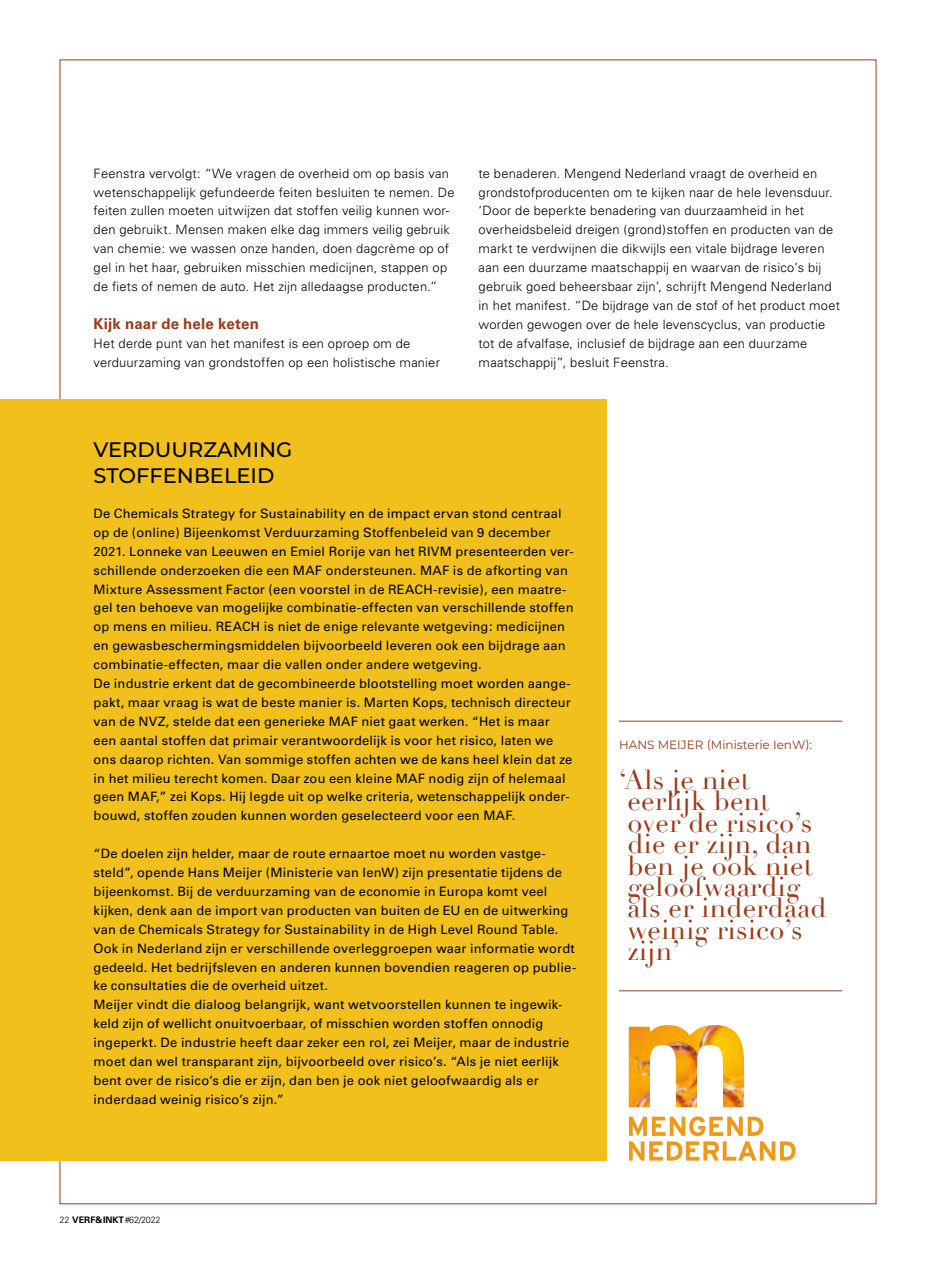
<style>
.page{position:relative;width:936px;height:1263px;background:#fff}
.page>*{position:absolute;margin:0;border:0;box-sizing:border-box;transform-origin:0 0}
.t1{font:27px/21.5px "Didot";letter-spacing:.01em;color:#9e3917}
.t2{font:500 21px/25.2px "Montserrat";color:#000}
.t3{font:700 15px "Univers";letter-spacing:.01em;color:#9e3917}
.t4{font:12.9px/18.9px "Univers";letter-spacing:.015em;color:#000}
.t5{font:300 12.9px/18.9px "Univers";letter-spacing:.015em;color:#000}
.t6{font:12px "Montserrat";color:#9e3917}
.t7{font:300 9px "Univers";letter-spacing:-.025em;color:#000}
.s1{font-weight:700}
</style>
<div class="page">
<div style="left:0;top:399px;width:606px;height:762px;background:#f1c01c"></div>
<img style="left:628px;top:1025px;width:116px;height:82px">
<svg style="left:629px;top:1116px;width:166px;height:44px"></svg>
<hr style="left:619px;top:990px;width:223px;height:1px;background:#9e3917">
<hr style="left:619px;top:721px;width:223px;height:1px;background:#9e3917">
<p class="t5" style="left:94px;top:164px;width:362px">Feenstra vervolgt: “We vragen de overheid om op basis van wetenschappelijk gefundeerde feiten besluiten te nemen. De feiten zullen moeten uitwijzen dat stoffen veilig kunnen wor&shy;den gebruikt. Mensen maken elke dag immers veilig gebruik van chemie: we wassen onze handen, doen dagcrème op of gel in het haar, gebruiken misschien medicijnen, stappen op de fiets of nemen de auto. Het zijn alledaagse producten.”</p>
<p class="t3" style="left:94px;top:315px;width:167px">Kijk naar de hele keten</p>
<p class="t5" style="left:94px;top:334px;width:348px">Het derde punt van het manifest is een oproep om de verduurzaming van grondstoffen op een holistische manier</p>
<p class="t5" style="left:478px;top:164px;width:363px">te benaderen. Mengend Nederland vraagt de overheid en grondstofproducenten om te kijken naar de hele levensduur. ‘Door de beperkte benadering van duurzaamheid in het overheidsbeleid dreigen (grond)stoffen en producten van de markt te verdwijnen die dikwijls een vitale bijdrage leveren aan een duurzame maatschappij en waarvan de risico’s bij gebruik goed beheersbaar zijn’, schrijft Mengend Nederland in het manifest. “De bijdrage van de stof of het product moet worden gewogen over de hele levenscyclus, van productie tot de afvalfase, inclusief de bijdrage aan een duurzame maatschappij”, besluit Feenstra.</p>
<h2 class="t2" style="left:94px;top:436px;width:200px">VERDUURZAMING<br>STOFFENBELEID</h2>
<p class="t4" style="left:94px;top:504px;width:481px">De Chemicals Strategy for Sustainability en de impact ervan stond centraal op de (online) Bijeenkomst Verduurzaming Stoffenbeleid van 9 december 2021. Lonneke van Leeuwen en Emiel Rorije van het RIVM presenteerden ver&shy;schillende onderzoeken die een MAF ondersteunen. MAF is de afkorting van Mixture Assessment Factor (een voorstel in de REACH-revisie), een maatre&shy;gel ten behoeve van mogelijke combinatie-effecten van verschillende stoffen op mens en milieu. REACH is niet de enige relevante wetgeving: medicijnen en gewasbeschermingsmiddelen bijvoorbeeld leveren ook een bijdrage aan combinatie-effecten, maar die vallen onder andere wetgeving.<br>De industrie erkent dat de gecombineerde blootstelling moet worden aange&shy;pakt, maar vraag is wat de beste manier is. Marten Kops, technisch directeur van de NVZ, stelde dat een generieke MAF niet gaat werken. “Het is maar een aantal stoffen dat primair verantwoordelijk is voor het risico, laten we ons daarop richten. Van sommige stoffen achten we de kans heel klein dat ze in het milieu terecht komen. Daar zou een kleine MAF nodig zijn of helemaal geen MAF,” zei Kops. Hij legde uit op welke criteria, wetenschappelijk onder&shy;bouwd, stoffen zouden kunnen worden geselecteerd voor een MAF.</p>
<p class="t4" style="left:94px;top:844px;width:484px">“De doelen zijn helder, maar de route ernaartoe moet nu worden vastge&shy;steld”, opende Hans Meijer (Ministerie van IenW) zijn presentatie tijdens de bijeenkomst. Bij de verduurzaming van de economie in Europa komt veel kijken, denk aan de import van producten van buiten de EU en de uitwerking van de Chemicals Strategy for Sustainability in de High Level Round Table.<br>Ook in Nederland zijn er verschillende overleggroepen waar informatie wordt gedeeld. Het bedrijfsleven en anderen kunnen bovendien reageren op publie&shy;ke consultaties die de overheid uitzet.<br>Meijer vindt die dialoog belangrijk, want wetvoorstellen kunnen te ingewik&shy;keld zijn of wellicht onuitvoerbaar, of misschien worden stoffen onnodig ingeperkt. De industrie heeft daar zeker een rol, zei Meijer, maar de industrie moet dan wel transparant zijn, bijvoorbeeld over risico’s. “Als je niet eerlijk bent over de risico’s die er zijn, dan ben je ook niet geloofwaardig als er inderdaad weinig risico’s zijn.”</p>
<p class="t7" style="left:60px;top:1215px;width:102px">22 <span class="s1">VERF&amp; INKT</span> #62/2022</p>
<p class="t6" style="left:619px;top:737px;width:194px">HANS MEIJER (Ministerie IenW):</p>
<h1 class="t1" style="left:627px;top:769px;width:201px;text-indent:-9px">‘Als je niet eerlijk bent over de risico’s die er zijn, dan ben je ook niet geloofwaardig als er inderdaad weinig risico’s zijn’</h1>
</div>
